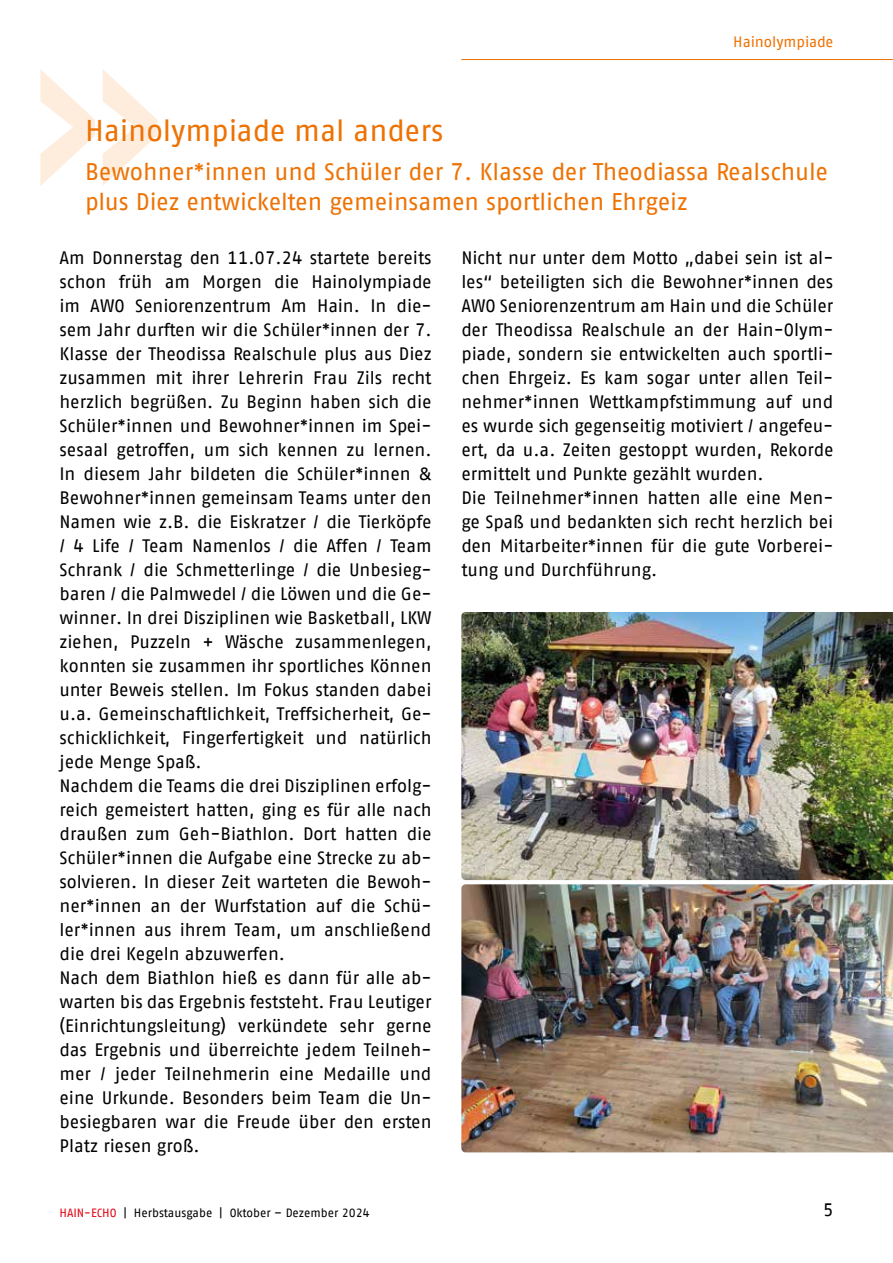
<style>
.page{position:relative;width:893px;height:1263px;background:#fff}
.page>*{position:absolute;margin:0;border:0;box-sizing:border-box;transform-origin:0 0}
.t1{font:30px "AWO Fago Office";color:#ee7203}
.t2{font:24px/30px "AWO Fago Office";color:#ee7203}
.t3{font:18px/24px "AWO Fago Office";color:#000}
.t4{font:15px "AWO Fago Office";color:#ee7203}
.t5{font:12px "AWO Fago Office";color:#000}
.s1{color:#e30613}
</style>
<div class="page">
<svg style="left:40px;top:69px;width:117px;height:117px"></svg>
<hr style="left:461px;top:59px;width:432px;height:1px;background:#ee7203">
<img style="left:461px;top:612px;width:432px;height:268px">
<img style="left:461px;top:884px;width:432px;height:268px">
<p class="t4" style="left:733px;top:33px;width:102px">Hainolympiade</p>
<h1 class="t1" style="left:85px;top:114px;width:360px">Hainolympiade mal anders</h1>
<h2 class="t2" style="left:85px;top:157px;width:745px">Bewohner*innen und Schüler der 7. Klasse der Theodiassa Realschule plus Diez entwickelten gemeinsamen sportlichen Ehrgeiz</h2>
<p class="t3" style="left:60px;top:246px;width:374px">Am Donnerstag den 11.07.24 startete bereits schon früh am Morgen die Hainolympiade im AWO Seniorenzentrum Am Hain. In die&shy;sem Jahr durften wir die Schüler*innen der 7.<br>Klasse der Theodissa Realschule plus aus Diez zusammen mit ihrer Lehrerin Frau Zils recht herzlich begrüßen. Zu Beginn haben sich die Schüler*innen und Bewohner*innen im Spei&shy;sesaal getroffen, um sich kennen zu lernen.<br>In diesem Jahr bildeten die Schüler*innen &amp; Bewohner*innen gemeinsam Teams unter den Namen wie z.B. die Eiskratzer / die Tierköpfe / 4 Life / Team Namenlos / die Affen / Team Schrank / die Schmetterlinge / die Unbesieg&shy;baren / die Palmwedel / die Löwen und die Ge&shy;winner. In drei Disziplinen wie Basketball, LKW ziehen, Puzzeln + Wäsche zusammenlegen, konnten sie zusammen ihr sportliches Können unter Beweis stellen. Im Fokus standen dabei u.a. Gemeinschaftlichkeit, Treffsicherheit, Ge&shy;schicklichkeit, Fingerfertigkeit und natürlich jede Menge Spaß.<br>Nachdem die Teams die drei Disziplinen erfolg&shy;reich gemeistert hatten, ging es für alle nach draußen zum Geh-Biathlon. Dort hatten die Schüler*innen die Aufgabe eine Strecke zu ab&shy;solvieren. In dieser Zeit warteten die Bewoh&shy;ner*innen an der Wurfstation auf die Schü&shy;ler*innen aus ihrem Team, um anschließend die drei Kegeln abzuwerfen.<br>Nach dem Biathlon hieß es dann für alle ab&shy;warten bis das Ergebnis feststeht. Frau Leutiger (Einrichtungsleitung) verkündete sehr gerne das Ergebnis und überreichte jedem Teilneh&shy;mer / jeder Teilnehmerin eine Medaille und eine Urkunde. Besonders beim Team die Un&shy;besiegbaren war die Freude über den ersten Platz riesen groß.</p>
<p class="t3" style="left:461px;top:246px;width:374px">Nicht nur unter dem Motto „dabei sein ist al&shy;les“ beteiligten sich die Bewohner*innen des AWO Seniorenzentrum am Hain und die Schüler der Theodissa Realschule an der Hain-Olym&shy;piade, sondern sie entwickelten auch sportli&shy;chen Ehrgeiz. Es kam sogar unter allen Teil&shy;nehmer*innen Wettkampfstimmung auf und es wurde sich gegenseitig motiviert / angefeu&shy;ert, da u.a. Zeiten gestoppt wurden, Rekorde ermittelt und Punkte gezählt wurden.<br>Die Teilnehmer*innen hatten alle eine Men&shy;ge Spaß und bedankten sich recht herzlich bei den Mitarbeiter*innen für die gute Vorberei&shy;tung und Durchführung.</p>
<p class="t5" style="left:60px;top:1205px;width:312px"><span class="s1">HAIN-ECHO</span> | Herbstausgabe | Oktober – Dezember 2024</p>
<p class="t3" style="left:823px;top:1197px;width:12px">5</p>
</div>
